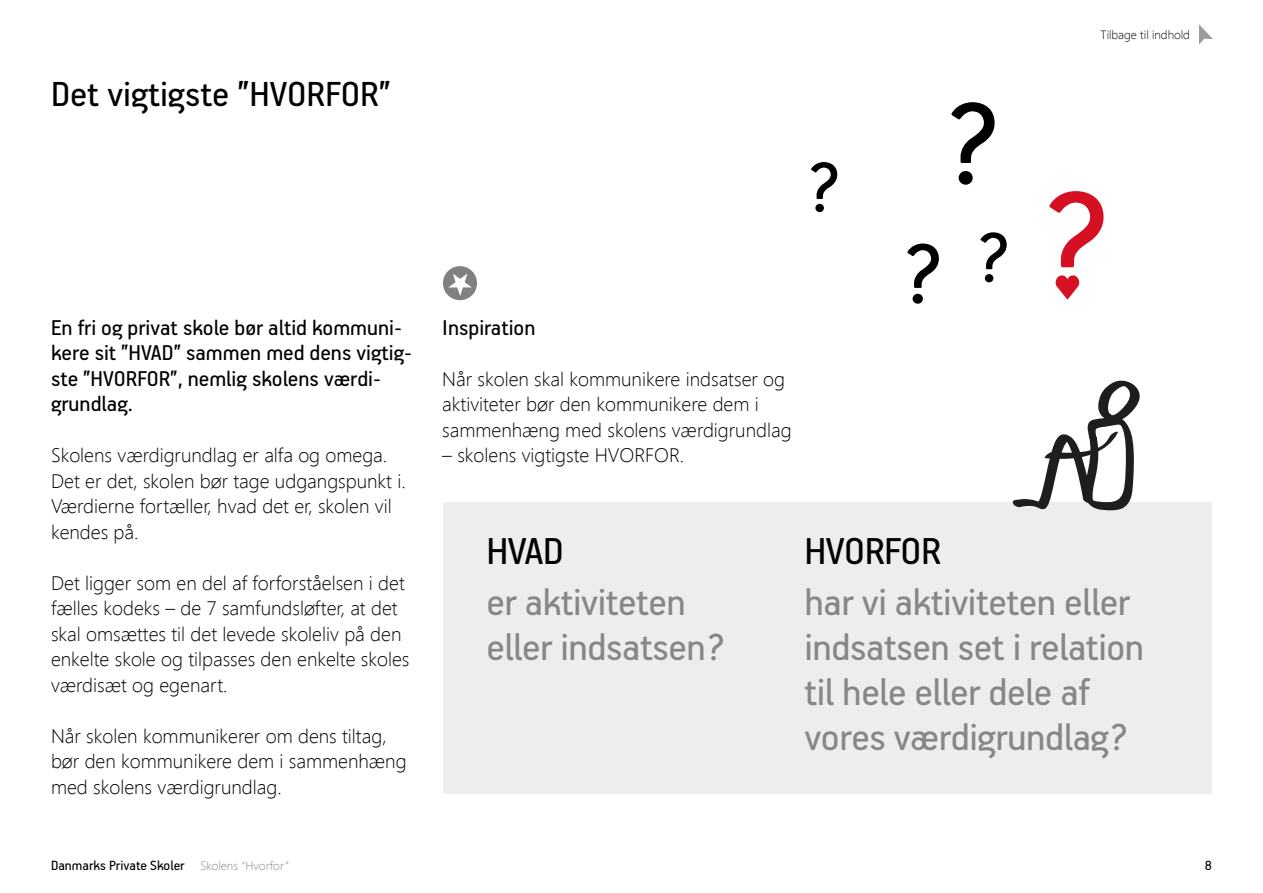
<style>
.page{position:relative;width:1263px;height:893px;background:#fff}
.page>*{position:absolute;margin:0;border:0;box-sizing:border-box;transform-origin:0 0}
.t1{font:129.15px "PF Handbook Pro";color:#000}
.t2{font:94.2px "PF Handbook Pro";color:#000}
.t3{font:78.3px "PF Handbook Pro";color:#000}
.t4{font:42px/45px "PF Handbook Pro";letter-spacing:-.01em;color:#878786}
.t5{font:42px "PF Handbook Pro";letter-spacing:-.01em;color:#000}
.t6{font:39px "PF Handbook Pro";color:#000}
.t7{font:24px/25.5px "PF Handbook Pro";color:#000}
.t8{font:300 19.5px/25.5px "Segoe UI";color:#000}
.t9{font:15px "PF Handbook Pro";color:#000}
.t10{font:300 12px "Segoe UI";color:#000}
.s1{font-size:161.7px;color:#d51022}
.s2{font-family:"Segoe UI";font-weight:300;font-size:12px;color:#878786}
</style>
<div class="page">
<svg style="left:1199px;top:24px;width:14px;height:21px"></svg>
<div style="left:444px;top:502px;width:768px;height:292px;background:#ededed"></div>
<svg style="left:443px;top:266px;width:34px;height:34px"></svg>
<svg style="left:448px;top:273px;width:24px;height:23px"></svg>
<svg style="left:1056px;top:275px;width:23px;height:25px"></svg>
<svg style="left:1013px;top:381px;width:127px;height:129px"></svg>
<h3 class="t6" style="left:51px;top:78px;width:341px">Det vigtigste ”HVORFOR”</h3>
<p class="t7" style="left:51px;top:316px;width:363px">En fri og privat skole bør altid kommuni&shy;ke re sit ”HVAD” sammen med dens vigtig&shy;ste ”HVORFOR”, nemlig skolens værdi&shy;grundlag.</p>
<p class="t8" style="left:51px;top:444px;width:356px">Skolens værdigrundlag er alfa og omega.<br>Det er det, skolen bør tage udgangspunkt i.<br>Værdierne fortæller, hvad det er, skolen vil kendes på.</p>
<p class="t8" style="left:51px;top:572px;width:360px">Det ligger som en del af forforståelsen i det fælles kodeks – de 7 samfundsløfter, at det skal omsættes til det levede skoleliv på den enkelte skole og tilpasses den enkelte skoles værdisæt og egenart.</p>
<p class="t8" style="left:51px;top:725px;width:357px">Når skolen kommunikerer om dens tiltag, bør den kommunikere dem i sammenhæng med skolens værdigrundlag.</p>
<h3 class="t3" style="left:804px;top:157px;width:40px">?</h3>
<p class="t7" style="left:442px;top:316px;width:95px">Inspiration</p>
<p class="t8" style="left:442px;top:368px;width:351px">Når skolen skal kommunikere indsatser og aktiviteter bør den kommunikere dem i sammenhæng med skolens værdigrundlag</p>
<p class="t8" style="left:442px;top:444px;width:243px">– skolens vigtigste HVORFOR.</p>
<p class="t10" style="left:1100px;top:30px;width:91px">Tilbage til indhold</p>
<h2 class="t2" style="left:899px;top:237px;width:48px">?</h2>
<h1 class="t1" style="left:940px;top:93px;width:65px">?</h1>
<h3 class="t3" style="left:974px;top:227px;width:143px">? <span class="s1">?</span></h3>
<h3 class="t5" style="left:486px;top:534px;width:79px">HVAD</h3>
<h3 class="t4" style="left:486px;top:582px;width:241px">er aktiviteten eller indsatsen?</h3>
<h3 class="t5" style="left:804px;top:534px;width:138px">HVORFOR</h3>
<h3 class="t4" style="left:804px;top:582px;width:341px">har vi aktiviteten eller ind satsen set i relation til hele eller dele af vores værdigrundlag?</h3>
<p class="t9" style="left:51px;top:860px;width:240px">Danmarks Private Skoler <span class="s2">Skolens “Hvorfor”</span></p>
<p class="t9" style="left:1205px;top:860px;width:9px">8</p>
</div>
